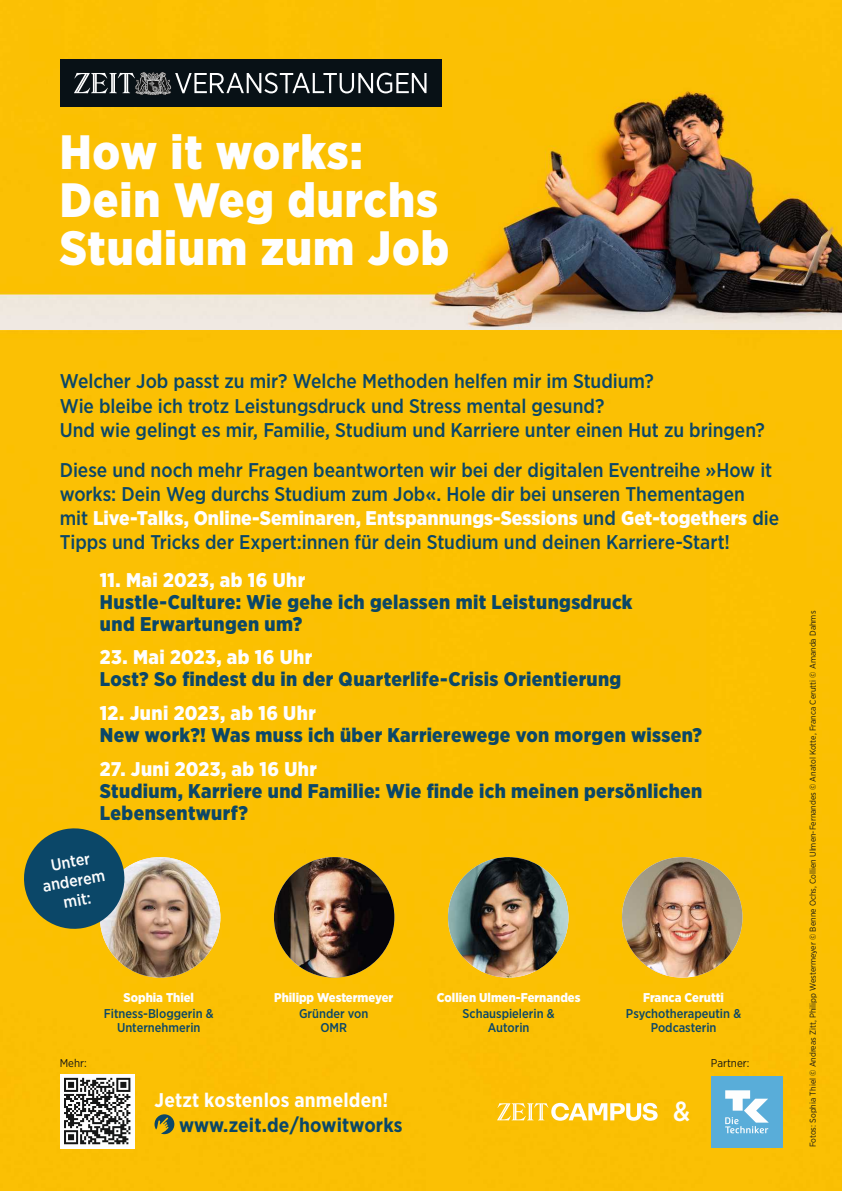
<style>
.page{position:relative;width:842px;height:1191px;background:#fff}
.page>*{position:absolute;margin:0;border:0;box-sizing:border-box;transform-origin:0 0}
.t1{font:900 48.2px/48.2px "Gotham Narrow";letter-spacing:.02em;color:#fefefe}
.t2{font:500 27.6px "Gotham Narrow";color:#fefefe}
.t3{font:500 19.8px/24.1px "Gotham Narrow";color:#0b4768}
.t4{font:900 19.8px/21.8px "Gotham Narrow";letter-spacing:.02em;color:#0b4768}
.t5{font:900 19.8px "Gotham Narrow";letter-spacing:.02em;color:#fefefe}
.t6{font:700 19.8px "Gotham Narrow";letter-spacing:.01em;color:#fefefe}
.t7{font:700 19.8px "Gotham Narrow";letter-spacing:.01em;color:#0b4768}
.t8{font:500 16.3px/19.5px "Gotham Narrow";color:#fefefe;text-align:center}
.t9{font:500 12.7px/14px "Gotham Narrow";color:#0b4768;text-align:center}
.t10{font:900 12.7px "Gotham Narrow";color:#fefefe}
.t11{font:11.3px "Gotham Narrow";color:#151616}
.t12{font:8.5px "Gotham Narrow";color:#151616}
.s1{font-weight:900;color:#fefefe}
</style>
<div class="page">
<img style="left:0;top:0;width:842px;height:1191px">
<svg style="left:155px;top:1114px;width:19px;height:20px"></svg>
<div style="left:711px;top:1076px;width:71px;height:71px;background:#59add9"></div>
<svg style="left:725px;top:1090px;width:44px;height:43px"></svg>
<svg style="left:497px;top:1102px;width:161px;height:18px"></svg>
<div style="left:60px;top:59px;width:381px;height:48px;background:#081116"></div>
<svg style="left:74px;top:72px;width:352px;height:23px"></svg>
<img style="left:274px;top:857px;width:120px;height:120px;border-radius:60px">
<img style="left:448px;top:857px;width:120px;height:120px;border-radius:60px">
<img style="left:100px;top:857px;width:120px;height:120px;border-radius:60px">
<img style="left:622px;top:857px;width:120px;height:120px;border-radius:60px">
<svg style="left:20px;top:824px;width:108px;height:109px;background:#556d51"></svg>
<div style="left:60px;top:1073px;width:75px;height:75px;background:#fefefe"></div>
<svg style="left:64px;top:1077px;width:66px;height:67px"></svg>
<h1 class="t1" style="left:60px;top:127px;width:391px">How it works:<br>Dein Weg durchs<br>Studium zum Job</h1>
<p class="t3" style="left:60px;top:369px;width:706px">Welcher Job passt zu mir? Welche Methoden helfen mir im Studium?<br>Wie bleibe ich trotz Leistungsdruck und Stress mental gesund?<br>Und wie gelingt es mir, Familie, Studium und Karriere unter einen Hut zu bringen?</p>
<p class="t3" style="left:60px;top:457px;width:721px">Diese und noch mehr Fragen beantworten wir bei der digitalen Eventreihe »How it works: Dein Weg durchs Studium zum Job«. Hole dir bei unseren Thementagen<br>mit <span class="s1">Live-Talks, Online-Seminaren, Entspannungs-Sessions</span> und <span class="s1">Get-togethers</span> die Tipps und Tricks der Expert:innen für dein Studium und deinen Karriere-Start!</p>
<p class="t5" style="left:100px;top:567px;width:207px">11. Mai 2023, ab 16 Uhr</p>
<p class="t4" style="left:100px;top:590px;width:534px">Hustle-Culture: Wie gehe ich gelassen mit Leistungsdruck und Erwartungen um?</p>
<p class="t5" style="left:100px;top:644px;width:214px">23. Mai 2023, ab 16 Uhr</p>
<p class="t4" style="left:100px;top:668px;width:523px">Lost? So findest du in der Quarterlife-Crisis Orientierung</p>
<p class="t5" style="left:100px;top:700px;width:217px">12. Juni 2023, ab 16 Uhr</p>
<p class="t4" style="left:100px;top:724px;width:604px">New work?! Was muss ich über Karrierewege von morgen wissen?</p>
<p class="t5" style="left:100px;top:755px;width:219px">27. Juni 2023, ab 16 Uhr</p>
<p class="t4" style="left:100px;top:779px;width:604px">Studium, Karriere und Familie: Wie finde ich meinen persönlichen<br>Lebensentwurf?</p>
<p class="t8" style="left:38px;top:857px;width:64px;rotate:-10deg">Unter anderem mit:</p>
<p class="t10" style="left:124px;top:989px;width:72px">Sophia Thiel</p>
<p class="t9" style="left:104px;top:1006px;width:111px">Fitness-Bloggerin &amp;<br>Unternehmerin</p>
<p class="t10" style="left:274px;top:989px;width:121px">Philipp Westermeyer</p>
<p class="t9" style="left:299px;top:1006px;width:71px">Gründer von<br>OMR</p>
<p class="t10" style="left:437px;top:989px;width:145px">Collien Ulmen-Fernandes</p>
<p class="t9" style="left:463px;top:1006px;width:94px">Schauspielerin &amp;<br>Autorin</p>
<p class="t10" style="left:643px;top:989px;width:82px">Franca Cerutti</p>
<p class="t9" style="left:626px;top:1006px;width:117px">Psychotherapeutin &amp;<br>Podcasterin</p>
<p class="t11" style="left:60px;top:1056px;width:29px">Mehr:</p>
<p class="t11" style="left:711px;top:1056px;width:40px">Partner:</p>
<h2 class="t2" style="left:673px;top:1094px;width:18px">&amp;</h2>
<p class="t6" style="left:155px;top:1087px;width:235px">Jetzt kostenlos anmelden!</p>
<p class="t7" style="left:179px;top:1112px;width:225px">www.zeit.de/howitworks</p>
<p class="t12" style="left:807px;top:1147px;width:538px;rotate:-90deg">Fotos: Sophia Thiel © Andreas Zitt, Philipp Westermeyer © Benne Ochs, Collien Ulmen-Fernandes © Anatol Kotte, Franca Cerutti © Amanda Dahms</p>
</div>
